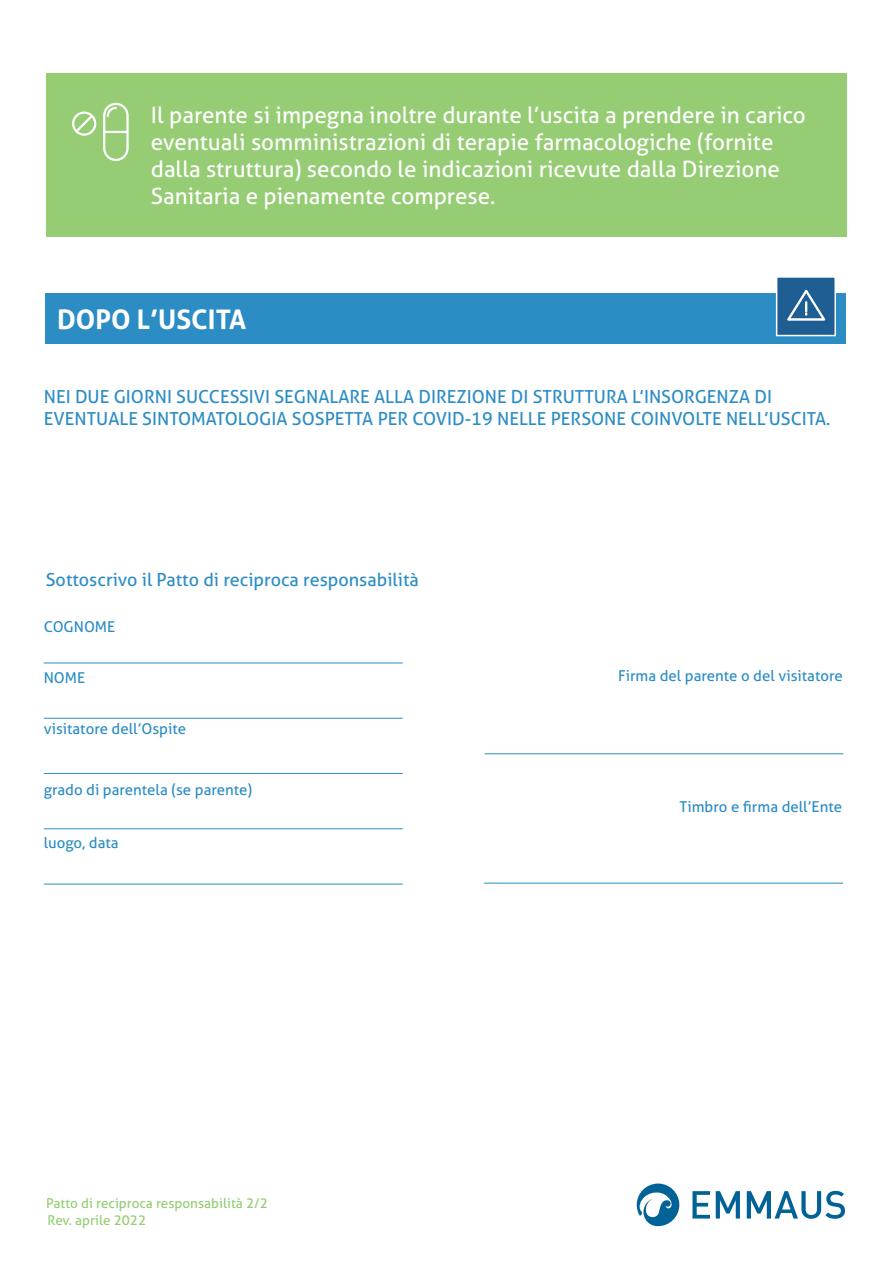
<style>
.page{position:relative;width:893px;height:1263px;background:#fff}
.page>*{position:absolute;margin:0;border:0;box-sizing:border-box;transform-origin:0 0}
.t1{font:700 27px "Aller";color:#fff}
.t2{font:22.5px/27px "Aller";color:#fff}
.t3{font:18px/21.6px "Aller";color:#2c8dc5}
.t4{font:15px "Aller";color:#2c8dc5}
.t5{font:13.5px/17.1px "Aller";color:#95cc74}
</style>
<div class="page">
<div style="left:46px;top:73px;width:800px;height:163px;background:#95cc74"></div>
<hr style="left:44px;top:663px;width:359px;height:1px;background:#2c8dc5">
<hr style="left:44px;top:718px;width:359px;height:1px;background:#2c8dc5">
<hr style="left:44px;top:773px;width:359px;height:1px;background:#2c8dc5">
<hr style="left:44px;top:828px;width:359px;height:1px;background:#2c8dc5">
<hr style="left:44px;top:884px;width:359px;height:1px;background:#2c8dc5">
<hr style="left:484px;top:753px;width:359px;height:1px;background:#2c8dc5">
<hr style="left:484px;top:883px;width:359px;height:1px;background:#2c8dc5">
<svg style="left:72px;top:103px;width:57px;height:58px"></svg>
<div style="left:45px;top:294px;width:801px;height:50px;background:#2c8dc5"></div>
<div style="left:777px;top:277px;width:58px;height:59px;background:#1f5e92"></div>
<div style="left:776px;top:276px;width:60px;height:60px;border:2px solid #fff"></div>
<svg style="left:787px;top:289px;width:39px;height:32px"></svg>
<svg style="left:692px;top:1191px;width:18px;height:27px"></svg>
<svg style="left:716px;top:1191px;width:24px;height:27px"></svg>
<svg style="left:747px;top:1191px;width:98px;height:28px"></svg>
<svg style="left:637px;top:1183px;width:42px;height:43px"></svg>
<p class="t2" style="left:151px;top:104px;width:657px">Il parente si impegna inoltre durante l’uscita a prendere in carico eventuali somministrazioni di terapie farmacologiche (fornite dalla struttura) secondo le indicazioni ricevute dalla Direzione Sanitaria e pienamente comprese.</p>
<p class="t1" style="left:57px;top:309px;width:191px">DOPO L’USCITA</p>
<p class="t3" style="left:44px;top:387px;width:788px">NEI DUE GIORNI SUCCESSIVI SEGNALARE ALLA DIREZIONE DI STRUTTURA L’INSORGENZA DI<br>EVENTUALE SINTOMATOLOGIA SOSPETTA PER COVID-19 NELLE PERSONE COINVOLTE NELL’USCITA.</p>
<p class="t3" style="left:46px;top:570px;width:375px">Sottoscrivo il Patto di reciproca responsabilità</p>
<p class="t4" style="left:44px;top:620px;width:73px">COGNOME</p>
<p class="t4" style="left:44px;top:671px;width:43px">NOME</p>
<p class="t4" style="left:44px;top:723px;width:144px">visitatore dell’Ospite</p>
<p class="t4" style="left:44px;top:783px;width:210px">grado di parentela (se parente)</p>
<p class="t4" style="left:44px;top:836px;width:76px">luogo, data</p>
<p class="t5" style="left:46px;top:1196px;width:223px">Patto di reciproca responsabilità 2/2<br>Rev. aprile 2022</p>
<p class="t4" style="left:618px;top:669px;width:226px">Firma del parente o del visitatore</p>
<p class="t4" style="left:680px;top:798px;width:164px">Timbro e firma dell’Ente</p>
</div>
